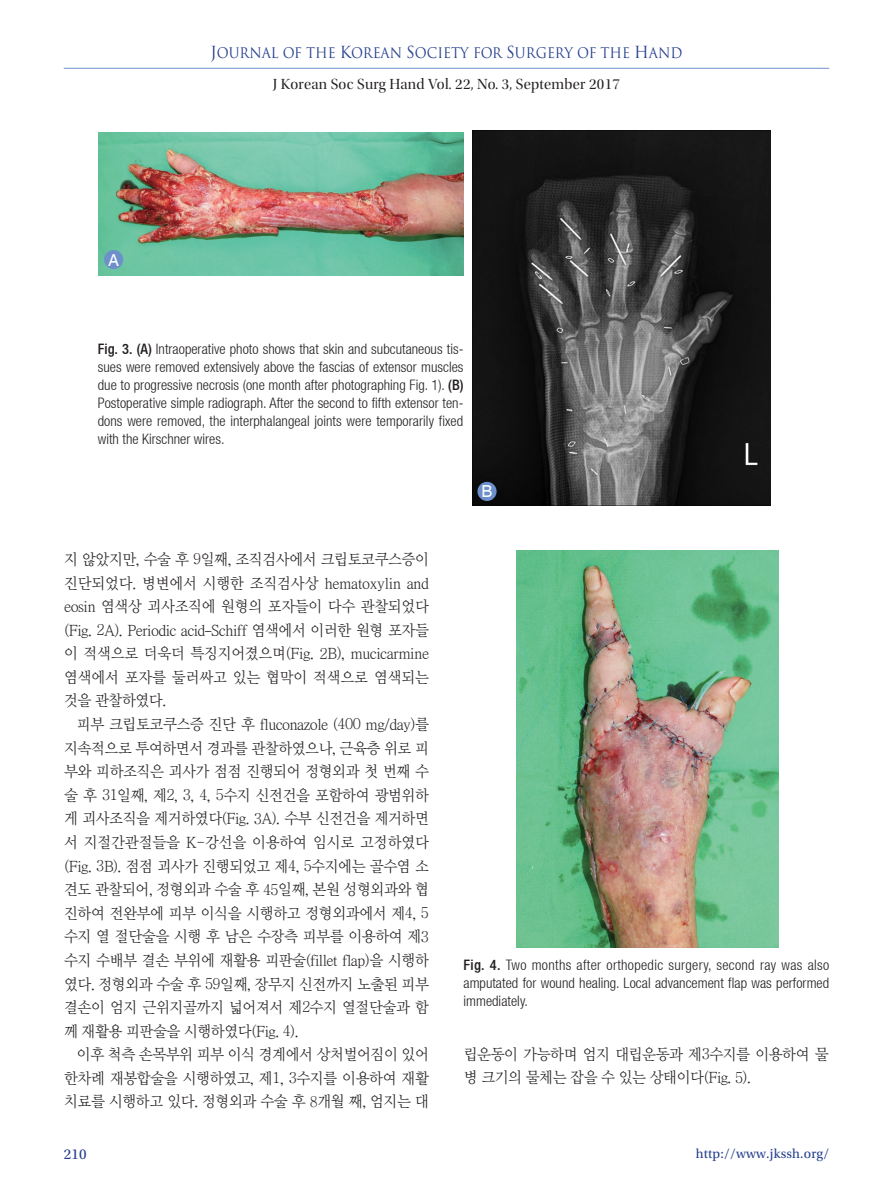
<style>
.page{position:relative;width:893px;height:1191px;background:#fff}
.page>*{position:absolute;margin:0;border:0;box-sizing:border-box;transform-origin:0 0}
.t1{font:16.5px "Helvetica";color:#fff}
.본문_내용{font:15.6px/23.5px "Ymjo 420";letter-spacing:-.085em;color:#231f20;text-align:justify;scale:.94 1}
.t2{font:15.3px "Utopia Std Disp";letter-spacing:.02em;color:#231f20}
.t3{font:15px "Utopia Std";color:#253f8e}
.표_그림설명{font:300 condensed 14.4px/18px "Helvetica Neue LT";letter-spacing:.005em;color:#231f20;text-align:justify}
.t4{font:14.25px "Trajan Pro";letter-spacing:-.005em;color:#253f8e;scale:.92 1}
.t5{font:13.65px "Utopia Std";letter-spacing:.015em;color:#253f8e}
.s1{font-size:16.2px}
.s2{font-weight:500}
.s3{font-family:"Adobe Myungjo Std";font-weight:500;font-size:15px}
.s4{font-family:"Minion Pro"}
</style>
<div class="page">
<hr style="left:64px;top:68px;width:765px;height:1px;background:#6d90ca">
<img style="left:98px;top:132px;width:365px;height:143px">
<img style="left:472px;top:131px;width:299px;height:374px">
<div style="left:104px;top:250px;width:19px;height:19px;background:#6d90ca;border-radius:50%"></div>
<div style="left:477px;top:482px;width:20px;height:19px;background:#6d90ca;border-radius:50%"></div>
<img style="left:517px;top:551px;width:261px;height:396px">
<p class="t1" style="left:108px;top:250px;width:13px">A</p>
<p class="t4" style="left:211px;top:44px;width:514px"><span class="s1">J</span>OURNAL OF THE <span class="s1">K</span>OREAN <span class="s1">S</span>OCIETY FOR <span class="s1">S</span>URGERY OF THE <span class="s1">H</span>AND</p>
<p class="t2" style="left:273px;top:76px;width:349px">J Korean Soc Surg Hand Vol. 22, No. 3, September 2017</p>
<p class="표_그림설명" style="left:98px;top:339px;width:367px"><span class="s2">Fig. 3. (A)</span> Intraoperative photo shows that skin and subcutaneous tis&shy;sues were removed extensively above the fascias of extensor muscles due to progressive necrosis (one month after photographing Fig. 1). <span class="s2">(B)<br></span>Postoperative simple radiograph. After the second to fifth extensor ten&shy;dons were removed, the interphalangeal joints were temporarily fixed with the Kirschner wires.</p>
<p class="t1" style="left:481px;top:482px;width:13px">B</p>
<p class="본문_내용" style="left:64px;top:548px;width:391px">지 않았지만, 수술 후 <span class="s3">9</span>일째, 조직검사에서 크립토코쿠스증이 진단되었다. 병변에서 시행한 조직검사상 hematoxylin and eosin 염색상 괴사조직에 원형의 포자들이 다수 관찰되었다 (Fig. <span class="s3">2</span>A). Periodic acid<span class="s4">–</span>Schiff 염색에서 이러한 원형 포자들 이 적색으로 더욱더 특징지어졌으며(Fig. <span class="s3">2</span>B), mucicarmine 염색에서 포자를 둘러싸고 있는 협막이 적색으로 염색되는 것을 관찰하였다.</p>
<p class="본문_내용" style="left:64px;top:713px;width:391px;text-indent:13px">피부 크립토코쿠스증 진단 후 fluconazole (<span class="s3">400</span> mg/day)를 지속적으로 투여하면서 경과를 관찰하였으나, 근육층 위로 피 부와 피하조직은 괴사가 점점 진행되어 정형외과 첫 번째 수 술 후 <span class="s3">31</span>일째, 제<span class="s3">2</span>, <span class="s3">3</span>, <span class="s3">4</span>, <span class="s3">5</span>수지 신전건을 포함하여 광범위하 게 괴사조직을 제거하였다(Fig. <span class="s3">3</span>A). 수부 신전건을 제거하면 서 지절간관절들을 K-강선을 이용하여 임시로 고정하였다 (Fig. <span class="s3">3</span>B). 점점 괴사가 진행되었고 제<span class="s3">4</span>, <span class="s3">5</span>수지에는 골수염 소 견도 관찰되어, 정형외과 수술 후 <span class="s3">45</span>일째, 본원 성형외과와 협 진하여 전완부에 피부 이식을 시행하고 정형외과에서 제<span class="s3">4</span>, <span class="s3">5 </span>수지 열 절단술을 시행 후 남은 수장측 피부를 이용하여 제<span class="s3">3 </span>수지 수배부 결손 부위에 재활용 피판술(fillet flap)을 시행하 였다. 정형외과 수술 후 <span class="s3">59</span>일째, 장무지 신전까지 노출된 피부 결손이 엄지 근위지골까지 넓어져서 제<span class="s3">2</span>수지 열절단술과 함 께 재활용 피판술을 시행하였다(Fig. <span class="s3">4</span>).</p>
<p class="본문_내용" style="left:64px;top:1043px;width:391px;text-indent:13px">이후 척측 손목부위 피부 이식 경계에서 상처벌어짐이 있어 한차례 재봉합술을 시행하였고, 제<span class="s3">1</span>, <span class="s3">3</span>수지를 이용하여 재활 치료를 시행하고 있다. 정형외과 수술 후 <span class="s3">8</span>개월 째, 엄지는 대</p>
<p class="본문_내용" style="left:463px;top:1043px;width:391px">립운동이 가능하며 엄지 대립운동과 제<span class="s3">3</span>수지를 이용하여 물 병 크기의 물체는 잡을 수 있는 상태이다(Fig. <span class="s3">5</span>).</p>
<p class="표_그림설명" style="left:463px;top:955px;width:367px"><span class="s2">Fig. 4.</span> Two months after orthopedic surgery, second ray was also amputated for wound healing. Local advancement flap was performed immediately.</p>
<p class="t3" style="left:64px;top:1145px;width:24px">210</p>
<p class="t5" style="left:696px;top:1145px;width:135px">http://www.jkssh.org/</p>
</div>
